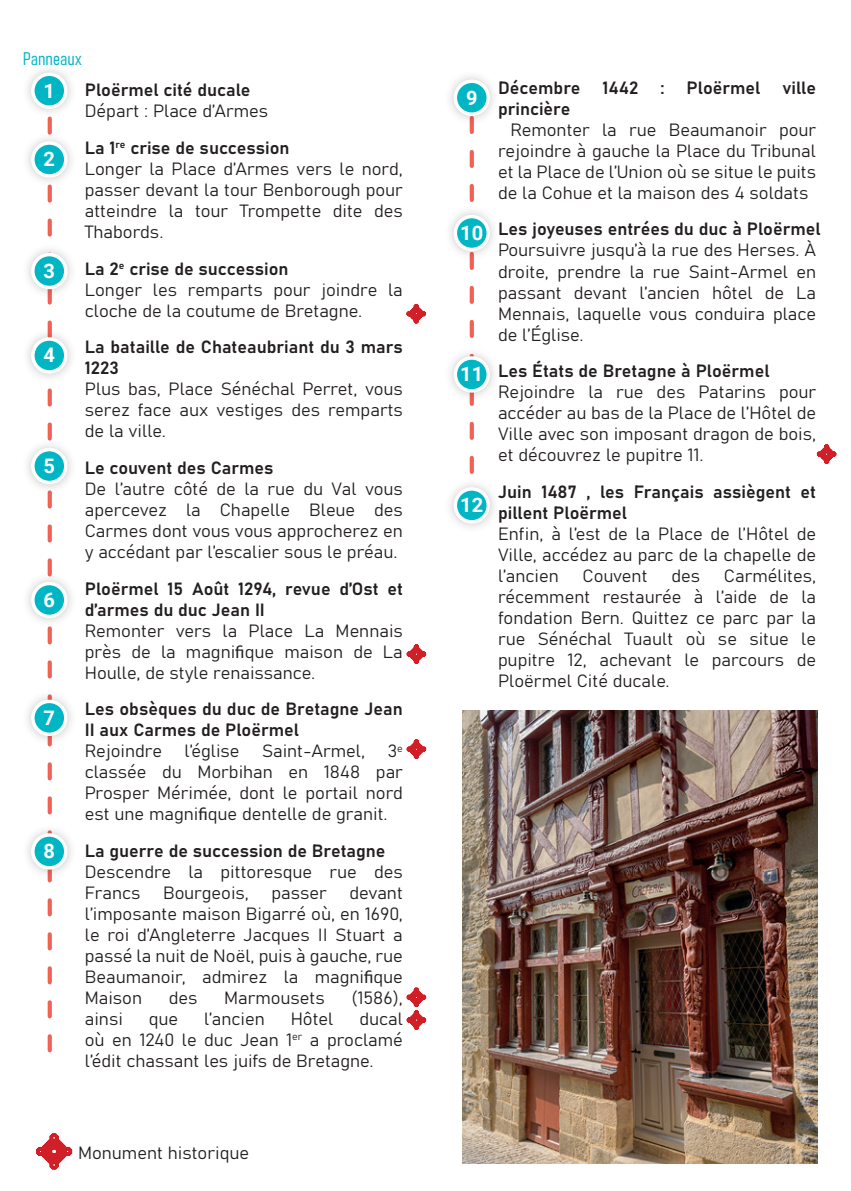
<style>
.page{position:relative;width:851px;height:1191px;background:#fff}
.page>*{position:absolute;margin:0;border:0;box-sizing:border-box;transform-origin:0 0}
.t1{font:700 20px "Roboto";color:#fff}
.t2{font:18px "Bahnschrift";color:#00b6c4}
.t3{font:17.6px/21px "Bahnschrift";color:#231f20}
.s1{font-family:"Myriad Pro"}
</style>
<div class="page">
<svg style="left:48px;top:123px;width:4px;height:930px"></svg>
<svg style="left:469px;top:130px;width:5px;height:343px"></svg>
<img style="left:27px;top:69px;width:44px;height:54px">
<div style="left:33px;top:74px;width:33px;height:33px;background:#00b6c4;border-radius:50%"></div>
<div style="left:31px;top:73px;width:36px;height:36px;border:3px solid #fff;border-radius:50%"></div>
<img style="left:450px;top:201px;width:43px;height:64px">
<svg style="left:455px;top:216px;width:33px;height:33px"></svg>
<div style="left:453px;top:215px;width:37px;height:36px;border:3px solid #fff;border-radius:50%"></div>
<img style="left:450px;top:76px;width:43px;height:54px">
<svg style="left:455px;top:81px;width:33px;height:33px"></svg>
<div style="left:453px;top:80px;width:37px;height:36px;border:3px solid #fff;border-radius:50%"></div>
<img style="left:450px;top:342px;width:44px;height:64px">
<svg style="left:455px;top:358px;width:33px;height:33px"></svg>
<div style="left:453px;top:356px;width:37px;height:36px;border:3px solid #fff;border-radius:50%"></div>
<img style="left:450px;top:473px;width:44px;height:55px">
<svg style="left:455px;top:489px;width:33px;height:33px"></svg>
<div style="left:453px;top:487px;width:37px;height:36px;border:3px solid #fff;border-radius:50%"></div>
<img style="left:27px;top:127px;width:44px;height:65px">
<svg style="left:33px;top:143px;width:33px;height:33px"></svg>
<div style="left:31px;top:141px;width:36px;height:37px;border:3px solid #fff;border-radius:50%"></div>
<img style="left:27px;top:239px;width:44px;height:64px">
<div style="left:33px;top:255px;width:33px;height:32px;background:#00b6c4;border-radius:50%"></div>
<div style="left:31px;top:253px;width:36px;height:36px;border:3px solid #fff;border-radius:50%"></div>
<img style="left:27px;top:323px;width:44px;height:64px">
<div style="left:33px;top:339px;width:33px;height:33px;background:#00b6c4;border-radius:50%"></div>
<div style="left:31px;top:337px;width:36px;height:36px;border:3px solid #fff;border-radius:50%"></div>
<img style="left:27px;top:434px;width:44px;height:64px">
<div style="left:33px;top:449px;width:33px;height:33px;background:#00b6c4;border-radius:50%"></div>
<div style="left:31px;top:448px;width:36px;height:36px;border:3px solid #fff;border-radius:50%"></div>
<img style="left:27px;top:568px;width:44px;height:64px">
<div style="left:33px;top:583px;width:33px;height:33px;background:#00b6c4;border-radius:50%"></div>
<div style="left:31px;top:582px;width:36px;height:36px;border:3px solid #fff;border-radius:50%"></div>
<img style="left:27px;top:686px;width:44px;height:64px">
<svg style="left:33px;top:701px;width:33px;height:33px"></svg>
<div style="left:31px;top:699px;width:36px;height:37px;border:3px solid #fff;border-radius:50%"></div>
<img style="left:27px;top:819px;width:44px;height:64px">
<div style="left:33px;top:835px;width:33px;height:33px;background:#00b6c4;border-radius:50%"></div>
<div style="left:31px;top:833px;width:36px;height:36px;border:3px solid #fff;border-radius:50%"></div>
<svg style="left:817px;top:445px;width:18px;height:18px"></svg>
<svg style="left:407px;top:645px;width:18px;height:18px"></svg>
<svg style="left:407px;top:740px;width:18px;height:18px"></svg>
<svg style="left:407px;top:304px;width:18px;height:19px"></svg>
<svg style="left:407px;top:988px;width:18px;height:41px"></svg>
<svg style="left:36px;top:1133px;width:36px;height:36px"></svg>
<img style="left:462px;top:710px;width:355px;height:453px">
<p class="t2" style="left:23px;top:45px;width:60px">Panneaux</p>
<p class="t1" style="left:44px;top:76px;width:13px">1</p>
<p class="t3" style="left:85px;top:78px;width:185px">Ploërmel cité ducale<br>Départ : Place d’Armes</p>
<p class="t3" style="left:85px;top:136px;width:319px">La 1<sup>re</sup> crise de succession<br>Longer la Place d’Armes vers le nord, passer devant la tour Benborough pour atteindre la tour Trompette dite des<br>Thabords.</p>
<p class="t3" style="left:85px;top:257px;width:319px">La 2<sup>e</sup> crise de succession<br>Longer les remparts pour joindre la cloche de la coutume de Bretagne.</p>
<p class="t3" style="left:85px;top:335px;width:319px">La bataille de Chateaubriant du 3 mars<br>1223<br>Plus bas, Place Sénéchal Perret, vous serez face aux vestiges des remparts de la ville.</p>
<p class="t3" style="left:85px;top:456px;width:319px">Le couvent des Carmes<br>De l’autre côté de la rue du Val vous apercevez la Chapelle Bleue des<br>Carmes dont vous vous approcherez en y accédant par l’escalier sous le préau.</p>
<p class="t3" style="left:85px;top:576px;width:319px">Ploërmel 15 Août 1294, revue d’Ost et d’armes du duc Jean II<br>Remonter vers la Place La Mennais près de la magni<span class="s1">fi</span>que maison de La<br>Houlle, de style renaissance.</p>
<p class="t3" style="left:85px;top:697px;width:319px">Les obsèques du duc de Bretagne Jean<br>II aux Carmes de Ploërmel<br>Rejoindre</p>
<p class="t1" style="left:44px;top:145px;width:13px">2</p>
<p class="t1" style="left:44px;top:257px;width:13px">3</p>
<p class="t1" style="left:44px;top:341px;width:13px">4</p>
<p class="t1" style="left:44px;top:452px;width:13px">5</p>
<p class="t1" style="left:44px;top:585px;width:13px">6</p>
<p class="t1" style="left:44px;top:703px;width:13px">7</p>
<p class="t3" style="left:184px;top:739px;width:57px">l’église</p>
<p class="t3" style="left:262px;top:739px;width:105px">Saint-Armel,</p>
<p class="t3" style="left:85px;top:739px;width:319px;text-align:justify;text-indent:303px">3<sup>e </sup>classée du Morbihan en 1848 par Prosper Mérimée, dont le portail nord est une magni<span class="s1">fi</span>que dentelle de granit.</p>
<p class="t3" style="left:85px;top:839px;width:319px">La guerre de succession de Bretagne<br>Descendre la pittoresque rue des<br>Francs</p>
<p class="t1" style="left:44px;top:837px;width:13px">8</p>
<p class="t3" style="left:85px;top:881px;width:319px;text-align:justify;text-indent:264px">devant l’imposante maison Bigarré où, en 1690, le roi d’Angleterre Jacques II Stuart a passé la nuit de Noël, puis à gauche, rue Beaumanoir, admirez la magni<span class="s1">fi</span>que Maison</p>
<p class="t3" style="left:163px;top:881px;width:87px">Bourgeois,</p>
<p class="t3" style="left:271px;top:881px;width:57px">passer</p>
<p class="t3" style="left:169px;top:986px;width:30px">des</p>
<p class="t3" style="left:224px;top:986px;width:102px">Marmousets</p>
<p class="t3" style="left:351px;top:986px;width:53px">(1586),</p>
<p class="t3" style="left:85px;top:1007px;width:40px">ainsi</p>
<p class="t3" style="left:149px;top:1007px;width:31px">que</p>
<p class="t3" style="left:204px;top:1007px;width:62px">l’ancien</p>
<p class="t3" style="left:290px;top:1007px;width:44px">Hôtel</p>
<p class="t3" style="left:85px;top:1007px;width:319px;text-align:justify;text-indent:274px">ducal où en 1240 le duc Jean 1<sup>er</sup> a proclamé l’édit chassant les juifs de Bretagne.</p>
<p class="t3" style="left:78px;top:1140px;width:172px">Monument historique</p>
<p class="t1" style="left:466px;top:83px;width:13px">9</p>
<p class="t1" style="left:460px;top:219px;width:24px">10</p>
<p class="t1" style="left:460px;top:360px;width:24px">11</p>
<p class="t1" style="left:460px;top:491px;width:24px">12</p>
<p class="t3" style="left:498px;top:76px;width:84px">Décembre</p>
<p class="t3" style="left:602px;top:76px;width:37px">1442</p>
<p class="t3" style="left:660px;top:76px;width:6px">:</p>
<p class="t3" style="left:686px;top:76px;width:75px">Ploërmel</p>
<p class="t3" style="left:782px;top:76px;width:35px">ville</p>
<p class="t3" style="left:498px;top:97px;width:74px">princière</p>
<p class="t3" style="left:510px;top:118px;width:307px">Remonter la rue Beaumanoir pour</p>
<p class="t3" style="left:498px;top:139px;width:319px">rejoindre à gauche la Place du Tribunal</p>
<p class="t3" style="left:498px;top:160px;width:319px">et la Place de l’Union où se situe le puits</p>
<p class="t3" style="left:498px;top:181px;width:312px">de la Cohue et la maison des 4 soldats</p>
<p class="t3" style="left:498px;top:217px;width:324px">Les joyeuses entrées du duc à Ploërmel Poursuivre jusqu’à la rue des Herses. À droite, prendre la rue Saint-Armel en passant devant l’ancien hôtel de La Mennais, laquelle vous conduira place de l’Église.</p>
<p class="t3" style="left:498px;top:359px;width:319px">Les États de Bretagne à Ploërmel Rejoindre la rue des Patarins pour accéder au bas de la Place de l’Hôtel de Ville avec son imposant dragon de bois, et découvrez le pupitre 11.</p>
<p class="t3" style="left:498px;top:480px;width:319px">Juin 1487 , les Français assiègent et pillent Ploërmel<br>Enfin, à l’est de la Place de l’Hôtel de<br>Ville, accédez au parc de la chapelle de l’ancien</p>
<p class="t3" style="left:498px;top:564px;width:319px;text-align:justify;text-indent:226px">Carmélites, récemment restaurée à l’aide de la fondation Bern. Quittez ce parc par la rue Sénéchal Tuault où se situe le pupitre 12, achevant le parcours de Ploërmel Cité ducale.</p>
<p class="t3" style="left:582px;top:564px;width:66px">Couvent</p>
<p class="t3" style="left:671px;top:564px;width:30px">des</p>
</div>
